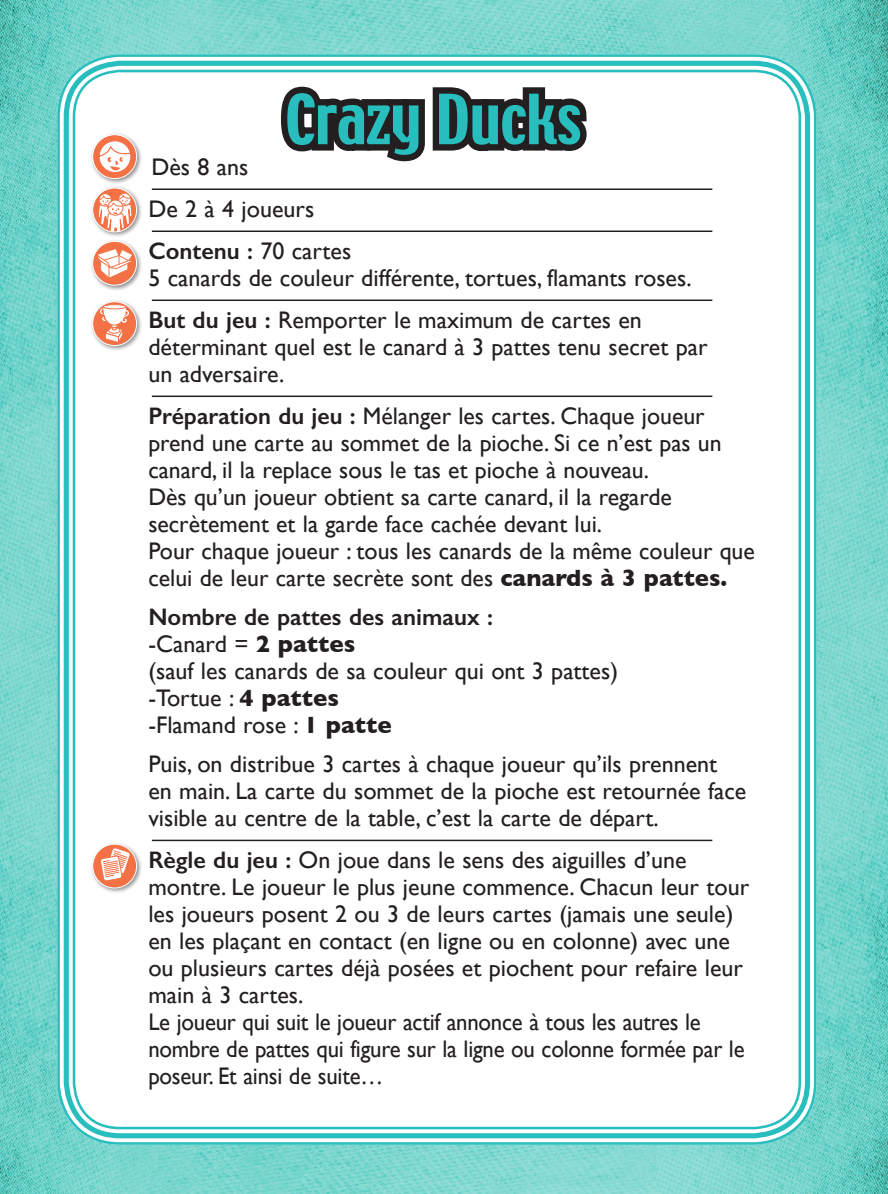
<style>
.page{position:relative;width:888px;height:1194px;background:#fff}
.page>*{position:absolute;margin:0;border:0;box-sizing:border-box;transform-origin:0 0}
.t1{font:61.2px "Techno";color:#28bebd}
.Normal_e{font:24px/27px "Gill Sans";color:#231f20}
.Normal_e-2{font:24px/27px "Gill Sans";color:#231f20;scale:.95 1}
.Normal_e-3{font:600 24px "Gill Sans";color:#231f20}
.s1{font-weight:400}
.s2{font-weight:600}
.s3{font-weight:700}
</style>
<div class="page">
<img style="left:0;top:0;width:887px;height:1194px">
<div style="left:66px;top:63px;width:741px;height:1072px;background:#fff;border-radius:54px"></div>
<div style="left:57px;top:54px;width:759px;height:1090px;border:18px solid #fff;border-radius:54px"></div>
<div style="left:64px;top:61px;width:745px;height:1077px;border:5px solid #28bebd;border-radius:54px"></div>
<svg style="left:281px;top:86px;width:306px;height:76px"></svg>
<hr style="left:152px;top:188px;width:560px;height:2px;background:#231f20">
<hr style="left:152px;top:230px;width:560px;height:2px;background:#231f20">
<hr style="left:152px;top:299px;width:560px;height:2px;background:#231f20">
<hr style="left:152px;top:395px;width:560px;height:2px;background:#231f20">
<hr style="left:152px;top:839px;width:560px;height:2px;background:#231f20">
<div style="left:90px;top:132px;width:53px;height:53px;background:#231f20;opacity:.5"></div>
<div style="left:93px;top:135px;width:43px;height:44px;background:#f37145;border-radius:50%"></div>
<div style="left:99px;top:141px;width:32px;height:32px;background:#f3754b;border-radius:50%"></div>
<div style="left:98px;top:140px;width:33px;height:33px;border:1px solid #f37145;border-radius:50%"></div>
<svg style="left:97px;top:140px;width:35px;height:31px"></svg>
<div style="left:92px;top:134px;width:45px;height:45px;border:1px solid #fff;border-radius:50%"></div>
<div style="left:90px;top:185px;width:53px;height:53px;background:#231f20;opacity:.5"></div>
<div style="left:93px;top:188px;width:43px;height:44px;background:#f37145;border-radius:50%"></div>
<svg style="left:98px;top:192px;width:34px;height:40px"></svg>
<div style="left:92px;top:188px;width:45px;height:44px;border:1px solid #fff;border-radius:50%"></div>
<div style="left:90px;top:239px;width:53px;height:52px;background:#231f20;opacity:.5"></div>
<svg style="left:93px;top:241px;width:43px;height:44px"></svg>
<svg style="left:94px;top:247px;width:42px;height:33px"></svg>
<div style="left:92px;top:241px;width:45px;height:45px;border:1px solid #fff;border-radius:50%"></div>
<div style="left:90px;top:299px;width:53px;height:53px;background:#231f20;opacity:.5"></div>
<div style="left:93px;top:302px;width:43px;height:43px;background:#f37145;border-radius:50%"></div>
<svg style="left:98px;top:306px;width:32px;height:40px"></svg>
<svg style="left:103px;top:305px;width:23px;height:4px"></svg>
<div style="left:103px;top:304px;width:23px;height:5px;border:1px solid #f37145;border-radius:50%"></div>
<div style="left:92px;top:301px;width:45px;height:45px;border:1px solid #fff;border-radius:50%"></div>
<div style="left:90px;top:841px;width:53px;height:53px;background:#231f20;opacity:.5"></div>
<svg style="left:93px;top:844px;width:43px;height:44px"></svg>
<div style="left:92px;top:843px;width:45px;height:45px;border:1px solid #fff;border-radius:50%"></div>
<svg style="left:879px;top:0;width:9px;height:3px"></svg>
<svg style="left:879px;top:1190px;width:9px;height:4px"></svg>
<h1 class="t1" style="left:285px;top:78px;width:297px">Crazy Ducks</h1>
<p class="Normal_e" style="left:151px;top:153px;width:98px">Dès 8 ans</p>
<p class="Normal_e" style="left:148px;top:195px;width:167px">De 2 à 4 joueurs</p>
<p class="Normal_e-3" style="left:148px;top:236px;width:204px">Contenu : <span class="s1">70 cartes</span></p>
<p class="Normal_e" style="left:148px;top:264px;width:544px">5 canards de couleur différente, tortues, flamants roses.</p>
<p class="Normal_e" style="left:148px;top:306px;width:560px"><span class="s2">But du jeu :</span> Remporter le maximum de cartes en déterminant quel est le canard à 3 pattes tenu secret par</p>
<p class="Normal_e" style="left:148px;top:360px;width:137px">un adversaire.</p>
<p class="Normal_e" style="left:148px;top:402px;width:574px"><span class="s2">Préparation du jeu :</span> Mélanger les cartes. Chaque joueur prend une carte au sommet de la pioche. Si ce n’est pas un canard, il la replace sous le tas et pioche à nouveau.</p>
<p class="Normal_e" style="left:148px;top:483px;width:525px">Dès qu’un joueur obtient sa carte canard, il la regarde secrètement et la garde face cachée devant lui.</p>
<p class="Normal_e" style="left:148px;top:537px;width:607px">Pour chaque joueur : tous les canards de la même couleur que celui de leur carte secrète sont des <span class="s3">canards à 3 pattes.</span></p>
<p class="Normal_e-3" style="left:148px;top:602px;width:346px">Nombre de pattes des animaux :</p>
<p class="Normal_e" style="left:148px;top:630px;width:208px">-Canard = <span class="s3">2 pattes</span></p>
<p class="Normal_e" style="left:148px;top:657px;width:471px">(sauf les canards de sa couleur qui ont 3 pattes)</p>
<p class="Normal_e" style="left:148px;top:684px;width:192px">-Tortue : <span class="s3">4 pattes</span></p>
<p class="Normal_e" style="left:148px;top:711px;width:245px">-Flamand rose : <span class="s3">1 patte</span></p>
<p class="Normal_e" style="left:148px;top:750px;width:599px">Puis, on distribue 3 cartes à chaque joueur qu’ils prennent en main. La carte du sommet de la pioche est retournée face visible au centre de la table, c’est la carte de départ.</p>
<p class="Normal_e" style="left:148px;top:846px;width:602px"><span class="s2">Règle du jeu :</span> On joue dans le sens des aiguilles d’une montre. Le joueur le plus jeune commence. Chacun leur tour les joueurs posent 2 ou 3 de leurs cartes (jamais une seule) en les plaçant en contact (en ligne ou en colonne) avec une ou plusieurs cartes déjà posées et piochent pour refaire leur main à 3 cartes.</p>
<p class="Normal_e-2" style="left:148px;top:1008px;width:629px">Le joueur qui suit le joueur actif annonce à tous les autres le nombre de pattes qui figure sur la ligne ou colonne formée par le poseur. Et ainsi de suite…</p>
</div>
